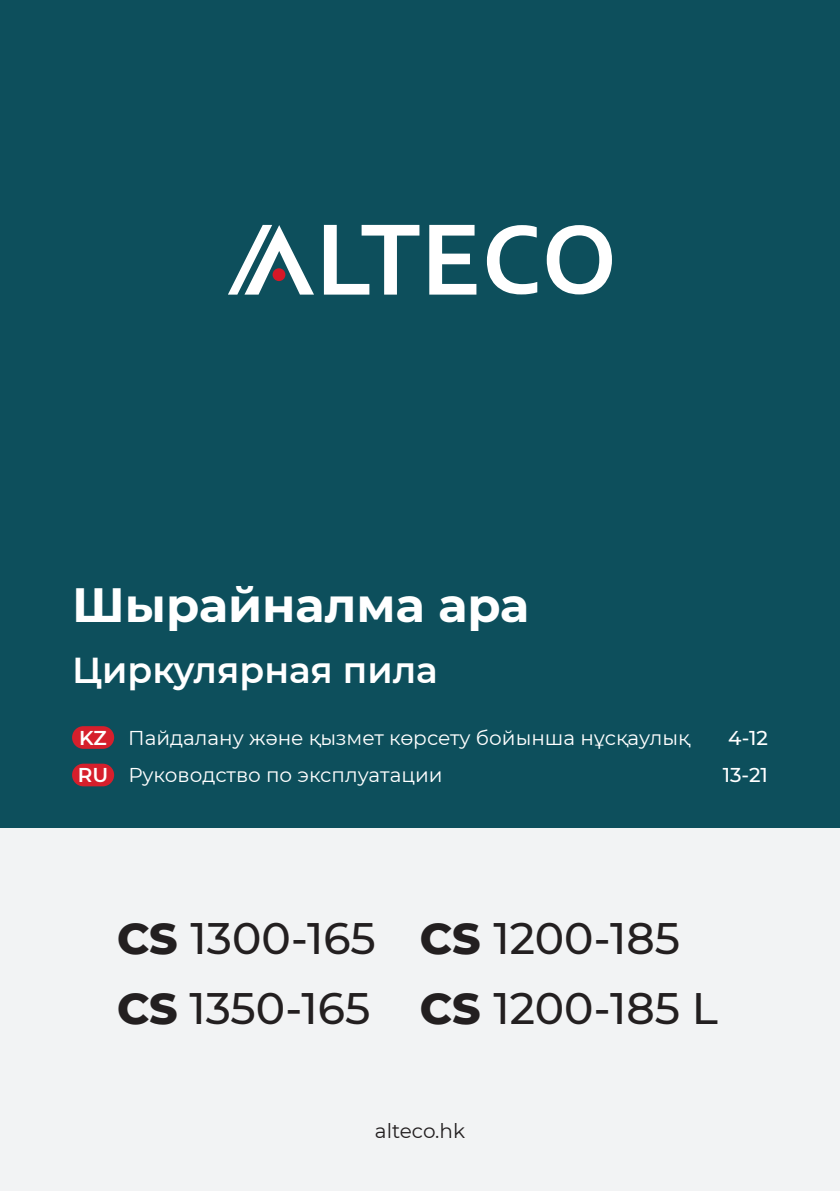
<style>
.page{position:relative;width:840px;height:1191px;background:#fff}
.page>*{position:absolute;margin:0;border:0;box-sizing:border-box;transform-origin:0 0}
.t1{font:700 48px "Montserrat";color:#fff}
.t2{font:500 44px "Montserrat";color:#231f20}
.t3{font:600 36px "Montserrat";color:#fff}
.t4{font:20px "Montserrat";color:#fff}
.t5{font:20px "Montserrat";color:#231f20}
.t6{font:500 20px "Montserrat";color:#fff}
.t7{font:600 20px "Montserrat";color:#fff}
.s1{font-weight:800}
</style>
<div class="page">
<div style="left:0;top:0;width:839px;height:828px;background:#0d4f5c"></div>
<div style="left:0;top:828px;width:839px;height:363px;background:#f2f3f4"></div>
<svg style="left:228px;top:225px;width:383px;height:69px"></svg>
<div style="left:272px;top:268px;width:13px;height:13px;background:#d61827;border-radius:50%"></div>
<div style="left:72px;top:763px;width:42px;height:23px;background:#d61f2c;border-radius:11px"></div>
<div style="left:72px;top:726px;width:42px;height:23px;background:#d61f2c;border-radius:11px"></div>
<p class="t1" style="left:72px;top:570px;width:458px">Шырайналма ара</p>
<p class="t3" style="left:72px;top:644px;width:367px">Циркулярная пила</p>
<p class="t7" style="left:79px;top:723px;width:29px">KZ</p>
<p class="t4" style="left:128px;top:723px;width:563px">Пайдалану және қызмет көрсету бойынша нұсқаулық</p>
<p class="t6" style="left:727px;top:723px;width:41px">4-12</p>
<p class="t7" style="left:78px;top:760px;width:32px">RU</p>
<p class="t4" style="left:128px;top:761px;width:315px">Руководство по эксплуатации</p>
<p class="t6" style="left:722px;top:761px;width:47px">13-21</p>
<p class="t2" style="left:117px;top:908px;width:260px"><span class="s1">CS</span> 1300-165</p>
<p class="t2" style="left:117px;top:977px;width:255px"><span class="s1">CS</span> 1350-165</p>
<p class="t2" style="left:420px;top:908px;width:261px"><span class="s1">CS</span> 1200-185</p>
<p class="t2" style="left:420px;top:977px;width:299px"><span class="s1">CS</span> 1200-185 L</p>
<p class="t5" style="left:374px;top:1117px;width:92px">alteco.hk</p>
</div>
